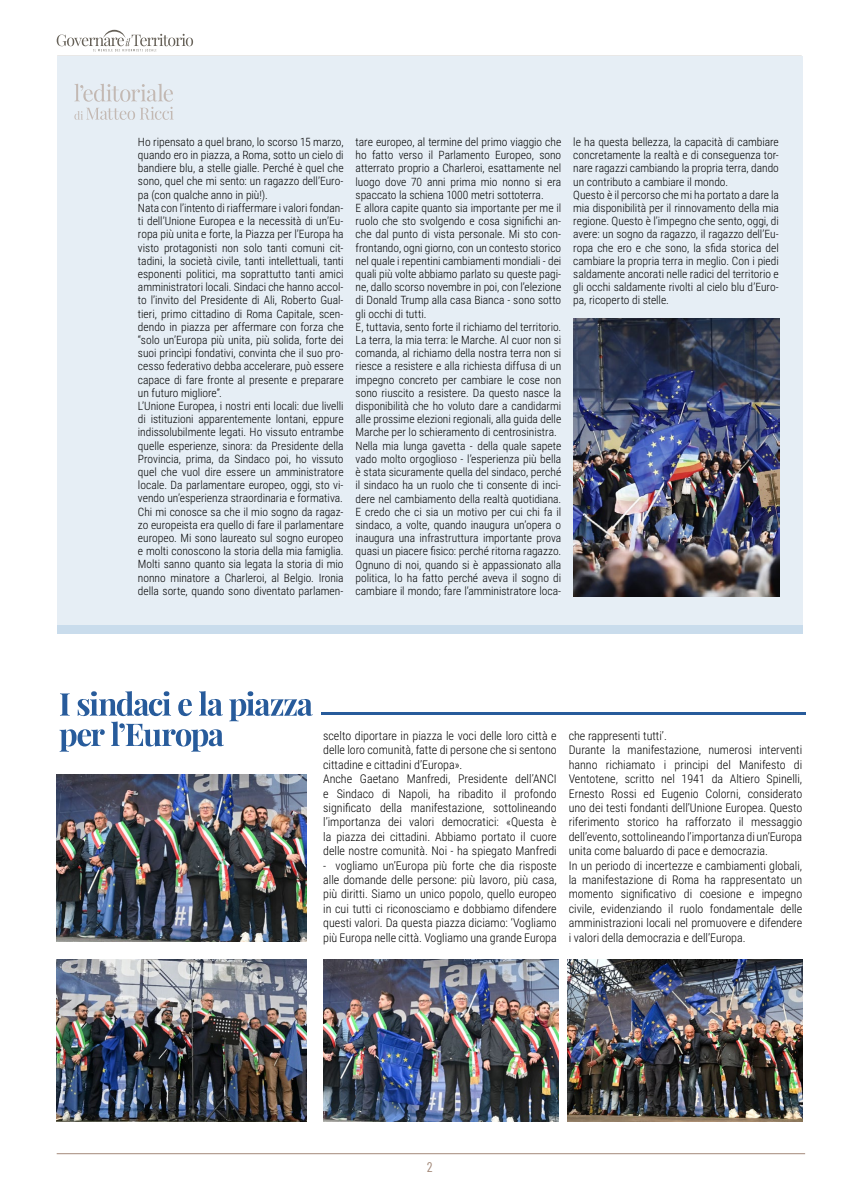
<style>
.page{position:relative;width:842px;height:1191px;background:#fff}
.page>*{position:absolute;margin:0;border:0;box-sizing:border-box;transform-origin:0 0}
.t1{font:14px "Barlow Condensed";color:#a48a7a}
.t2{font:300 12px/14.4px "Roboto Condensed";color:#000}
.t3{font:300 11.5px/13.2px "Roboto Condensed";color:#000}
</style>
<div class="page">
<svg style="left:57px;top:30px;width:136px;height:21px"></svg>
<hr style="left:57px;top:56px;width:745px;height:1px;background:#666158">
<div style="left:57px;top:57px;width:745px;height:568px;background:#e6eef5"></div>
<svg style="left:74px;top:84px;width:100px;height:36px"></svg>
<hr style="left:57px;top:1153px;width:748px;height:1px;background:#a48a7a">
<svg style="left:60px;top:691px;width:253px;height:60px"></svg>
<hr style="left:321px;top:712px;width:485px;height:3px;background:#275b9b">
<img style="left:57px;top:775px;width:250px;height:166px">
<img style="left:57px;top:960px;width:250px;height:161px">
<img style="left:323px;top:960px;width:235px;height:161px">
<img style="left:567px;top:960px;width:235px;height:161px">
<img style="left:574px;top:318px;width:205px;height:279px">
<div style="left:57px;top:625px;width:745px;height:9px;background:#c9dcec"></div>
<p class="t3" style="left:138px;top:135px;width:207px">Ho ripensato a quel brano, lo scorso 15 marzo, quando ero in piazza, a Roma, sotto un cielo di bandiere blu, a stelle gialle. Perché è quel che sono, quel che mi sento: un ragazzo dell’Euro&shy;pa (con qualche anno in più!).<br>Nata con l’intento di riaffermare i valori fondan&shy;ti dell’Unione Europea e la necessità di un’Eu&shy;ropa più unita e forte, la Piazza per l’Europa ha visto protagonisti non solo tanti comuni cit&shy;tadini, la società civile, tanti intellettuali, tanti esponenti politici, ma soprattutto tanti amici amministratori locali. Sindaci che hanno accol&shy;to l’invito del Presidente di Ali, Roberto Gual&shy;tieri, primo cittadino di Roma Capitale, scen&shy;dendo in piazza per affermare con forza che “solo un’Europa più unita, più solida, forte dei suoi princìpi fondativi, convinta che il suo pro&shy;cesso federativo debba accelerare, può essere capace di fare fronte al presente e preparare un futuro migliore”.<br>L’Unione Europea, i nostri enti locali: due livelli di istituzioni apparentemente lontani, eppure indissolubilmente legati. Ho vissuto entrambe quelle esperienze, sinora: da Presidente della Provincia, prima, da Sindaco poi, ho vissuto quel che vuol dire essere un amministratore locale. Da parlamentare europeo, oggi, sto vi&shy;vendo un’esperienza straordinaria e formativa.<br>Chi mi conosce sa che il mio sogno da ragaz&shy;zo europeista era quello di fare il parlamentare europeo. Mi sono laureato sul sogno europeo e molti conoscono la storia della mia famiglia.<br>Molti sanno quanto sia legata la storia di mio nonno minatore a Charleroi, al Belgio. Ironia della sorte, quando sono diventato parlamen-</p>
<p class="t3" style="left:356px;top:135px;width:207px">tare europeo, al termine del primo viaggio che ho fatto verso il Parlamento Europeo, sono atterrato proprio a Charleroi, esattamente nel luogo dove 70 anni prima mio nonno si era spaccato la schiena 1000 metri sottoterra.<br>E allora capite quanto sia importante per me il ruolo che sto svolgendo e cosa significhi an&shy;che dal punto di vista personale. Mi sto con&shy;frontando, ogni giorno, con un contesto storico nel quale i repentini cambiamenti mondiali - dei quali più volte abbiamo parlato su queste pagi&shy;ne, dallo scorso novembre in poi, con l’elezione di Donald Trump alla casa Bianca - sono sotto gli occhi di tutti.<br>E, tuttavia, sento forte il richiamo del territorio.<br>La terra, la mia terra: le Marche. Al cuor non si comanda, al richiamo della nostra terra non si riesce a resistere e alla richiesta diffusa di un impegno concreto per cambiare le cose non sono riuscito a resistere. Da questo nasce la disponibilità che ho voluto dare a candidarmi alle prossime elezioni regionali, alla guida delle Marche per lo schieramento di centrosinistra.<br>Nella mia lunga gavetta - della quale sapete vado molto orgoglioso - l’esperienza più bella è stata sicuramente quella del sindaco, perché il sindaco ha un ruolo che ti consente di inci&shy;dere nel cambiamento della realtà quotidiana.<br>E credo che ci sia un motivo per cui chi fa il sindaco, a volte, quando inaugura un’opera o inaugura una infrastruttura importante prova quasi un piacere fisico: perché ritorna ragazzo.<br>Ognuno di noi, quando si è appassionato alla politica, lo ha fatto perché aveva il sogno di cambiare il mondo; fare l’amministratore loca-</p>
<p class="t3" style="left:573px;top:135px;width:207px">le ha questa bellezza, la capacità di cambiare concretamente la realtà e di conseguenza tor&shy;nare ragazzi cambiando la propria terra, dando un contributo a cambiare il mondo.<br>Questo è il percorso che mi ha portato a dare la mia disponibilità per il rinnovamento della mia regione. Questo è l’impegno che sento, oggi, di avere: un sogno da ragazzo, il ragazzo dell’Eu&shy;ropa che ero e che sono, la sfida storica del cambiare la propria terra in meglio. Con i piedi saldamente ancorati nelle radici del territorio e gli occhi saldamente rivolti al cielo blu d’Euro&shy;pa, ricoperto di stelle.</p>
<p class="t2" style="left:323px;top:728px;width:235px">scelto diportare in piazza le voci delle loro città e delle loro comunità, fatte di persone che si sentono cittadine e cittadini d’Europa».<br>Anche Gaetano Manfredi, Presidente dell’ANCI e Sindaco di Napoli, ha ribadito il profondo significato della manifestazione, sottolineando l’importanza dei valori democratici: «Questa è la piazza dei cittadini. Abbiamo portato il cuore delle nostre comunità. Noi - ha spiegato Manfredi</p>
<p class="t2" style="left:323px;top:857px;width:235px;text-align:justify">- vogliamo un’Europa più forte che dia risposte alle domande delle persone: più lavoro, più casa, più diritti. Siamo un unico popolo, quello europeo in cui tutti ci riconosciamo e dobbiamo difendere questi valori. Da questa piazza diciamo: ‘Vogliamo più Europa nelle città. Vogliamo una grande Europa</p>
<p class="t2" style="left:569px;top:728px;width:235px">che rappresenti tutti’.<br>Durante la manifestazione, numerosi interventi hanno richiamato i principi del Manifesto di Ventotene, scritto nel 1941 da Altiero Spinelli, Ernesto Rossi ed Eugenio Colorni, considerato uno dei testi fondanti dell’Unione Europea. Questo riferimento storico ha rafforzato il messaggio dell’evento, sottolineando l’importanza di un’Europa unita come baluardo di pace e democrazia.<br>In un periodo di incertezze e cambiamenti globali, la manifestazione di Roma ha rappresentato un momento significativo di coesione e impegno civile, evidenziando il ruolo fondamentale delle amministrazioni locali nel promuovere e difendere i valori della democrazia e dell’Europa.</p>
<p class="t1" style="left:427px;top:1156px;width:7px">2</p>
</div>
